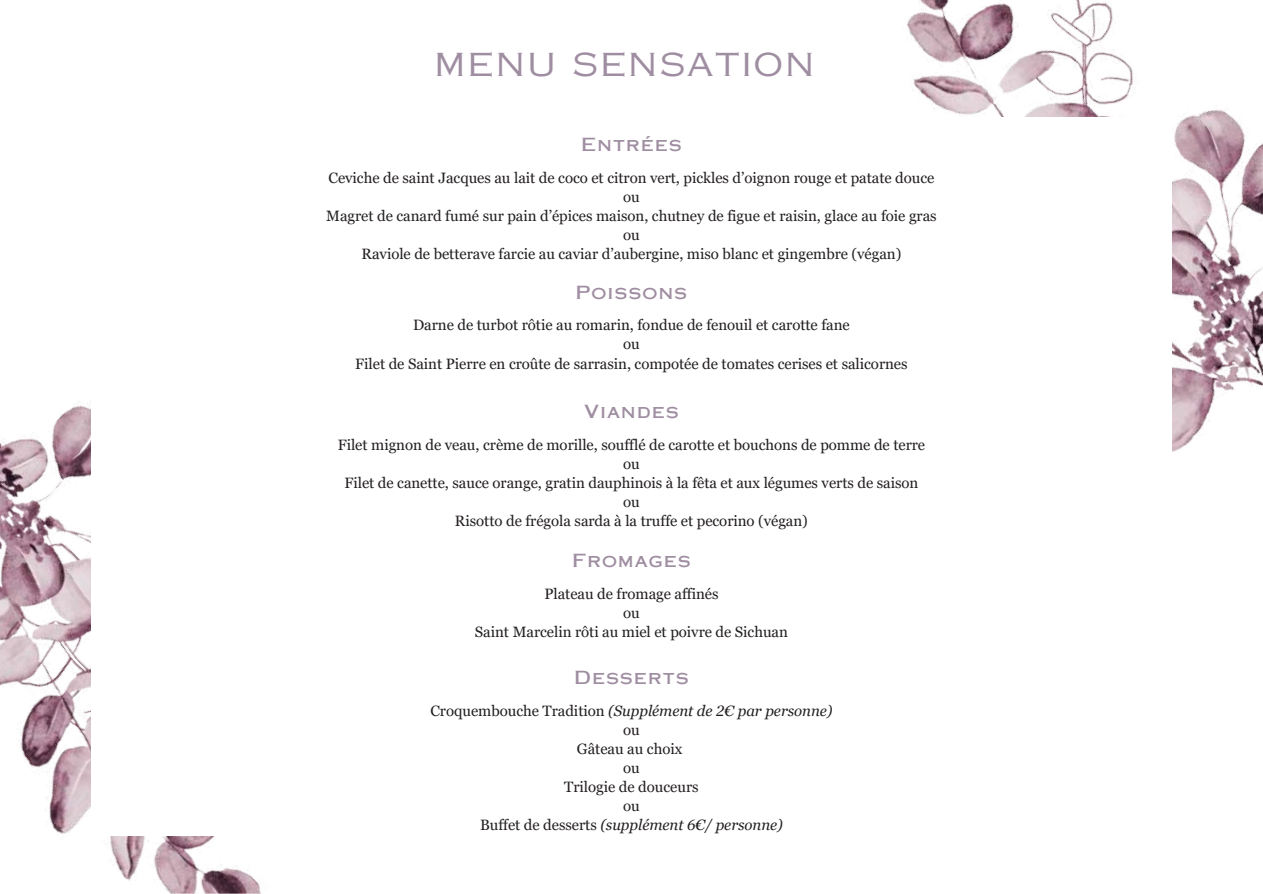
<style>
.page{position:relative;width:1263px;height:894px;background:#fff}
.page>*{position:absolute;margin:0;border:0;box-sizing:border-box;transform-origin:0 0}
.t1{font:31.5px "Copperplate Gothic LT Pro 32 AB";letter-spacing:.055em;color:#9f8da1}
.t2{font:18px "Copperplate Gothic LT Pro 31 AB";letter-spacing:.055em;color:#9f8da1}
.t3{font:15px/19.2px "Georgia Pro";letter-spacing:-.005em;color:#231f20;text-align:center}
.s1{font-style:italic}
</style>
<div class="page">
<img style="left:907px;top:0;width:356px;height:452px">
<img style="left:0;top:401px;width:261px;height:492px">
<div style="left:91px;top:117px;width:1080px;height:718px;background:#fff"></div>
<h1 class="t1" style="left:434px;top:53px;width:382px">MENU SENSATION</h1>
<p class="t2" style="left:581px;top:138px;width:102px">Entrées</p>
<p class="t3" style="left:326px;top:168px;width:612px">Ceviche de saint Jacques au lait de coco et citron vert, pickles d’oignon rouge et patate douce ou<br>Magret de canard fumé sur pain d’épices maison, chutney de figue et raisin, glace au foie gras ou<br>Raviole de betterave farcie au caviar d’aubergine, miso blanc et gingembre (végan)</p>
<p class="t2" style="left:576px;top:285px;width:113px">Poissons</p>
<p class="t3" style="left:355px;top:315px;width:554px">Darne de turbot rôtie au romarin, fondue de fenouil et carotte fane<br>ou<br>Filet de Saint Pierre en croûte de sarrasin, compotée de tomates cerises et salicornes</p>
<p class="t2" style="left:584px;top:405px;width:96px">Viandes</p>
<p class="t3" style="left:338px;top:435px;width:589px">Filet mignon de veau, crème de morille, soufflé de carotte et bouchons de pomme de terre ou<br>Filet de canette, sauce orange, gratin dauphinois à la fêta et aux légumes verts de saison ou<br>Risotto de frégola sarda à la truffe et pecorino (végan)</p>
<p class="t2" style="left:572px;top:553px;width:120px">Fromages</p>
<p class="t3" style="left:475px;top:583px;width:315px">Plateau de fromage affinés<br>ou<br>Saint Marcelin rôti au miel et poivre de Sichuan</p>
<p class="t2" style="left:574px;top:671px;width:116px">Desserts</p>
<p class="t3" style="left:430px;top:700px;width:404px">Croquembouche Tradition <span class="s1">(Supplément de 2€ par personne) </span>ou<br>Gâteau au choix<br>ou<br>Trilogie de douceurs<br>ou<br>Buffet de desserts <span class="s1">(supplément 6€/ personne)</span></p>
</div>
